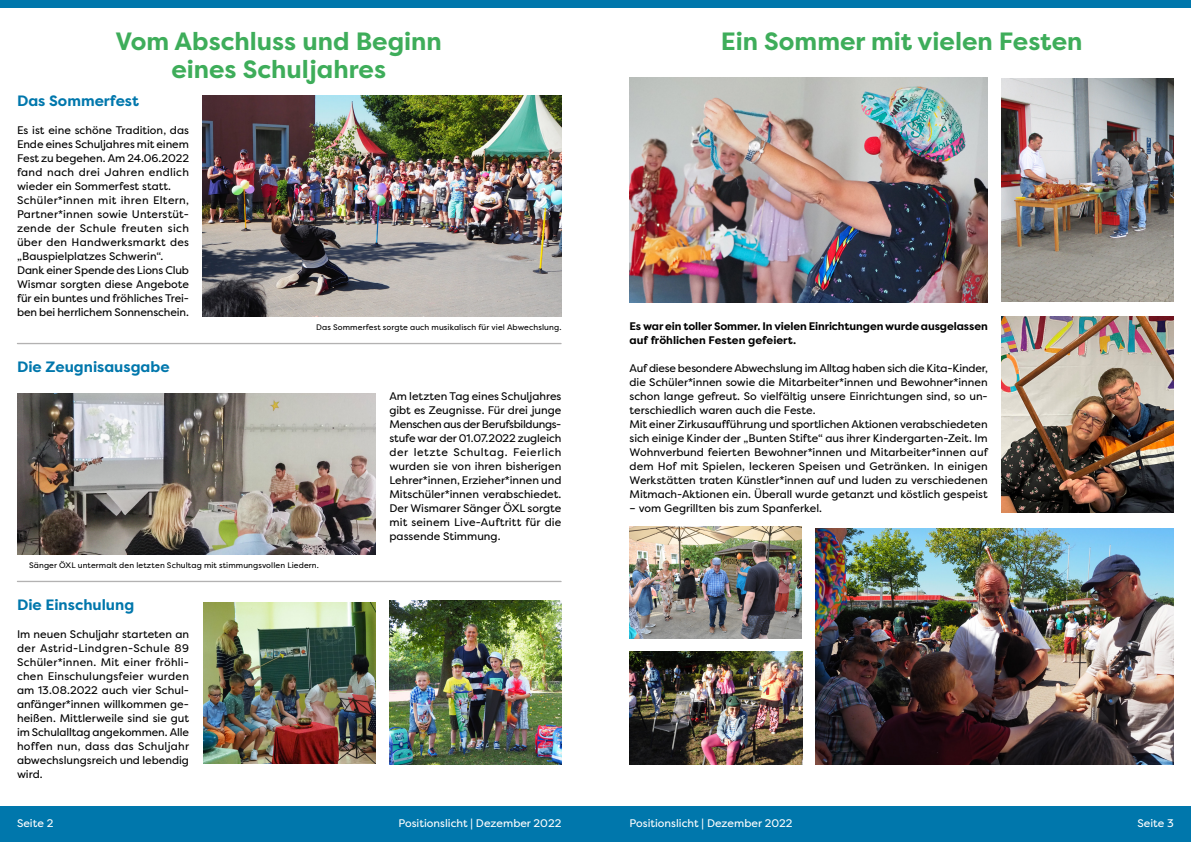
<style>
.page{position:relative;width:1191px;height:842px;background:#fff}
.page>*{position:absolute;margin:0;border:0;box-sizing:border-box;transform-origin:0 0}
.t1{font:700 25px/28px "Filson Pro";color:#3ead5a;text-align:center}
.t2{font:700 15px "Filson Pro";color:#0077ac}
.t3{font:11px/14px "Filson Pro";color:#000}
.t4{font:700 11px/14px "Filson Pro";letter-spacing:-.005em;color:#000}
.t5{font:11px "Filson Pro";color:#fff}
.t6{font:8px "Filson Pro";letter-spacing:.015em;color:#000}
</style>
<div class="page">
<div style="left:0;top:806px;width:1191px;height:36px;background:#0077ac"></div>
<div style="left:0;top:0;width:1191px;height:7px;background:#0077ac"></div>
<svg style="left:17px;top:343px;width:544px;height:1px"></svg>
<svg style="left:17px;top:581px;width:544px;height:1px"></svg>
<img style="left:17px;top:393px;width:358px;height:161px">
<img style="left:389px;top:601px;width:172px;height:163px">
<img style="left:203px;top:602px;width:172px;height:161px">
<img style="left:203px;top:96px;width:358px;height:220px">
<img style="left:629px;top:78px;width:358px;height:224px">
<img style="left:1002px;top:78px;width:172px;height:224px">
<img style="left:815px;top:528px;width:359px;height:236px">
<img style="left:1002px;top:316px;width:172px;height:196px">
<img style="left:629px;top:526px;width:172px;height:112px">
<img style="left:629px;top:652px;width:173px;height:112px">
<h1 class="t1" style="left:116px;top:28px;width:328px">Vom Abschluss und Beginn eines Schuljahres</h1>
<h2 class="t2" style="left:17px;top:91px;width:123px">Das Sommerfest</h2>
<p class="t3" style="left:17px;top:123px;width:173px">Es ist eine schöne Tradition, das<br>Ende eines Schuljahres mit einem<br>Fest zu begehen. Am 24.06.2022 fand nach drei Jahren endlich wieder ein Sommerfest statt.<br>Schüler*innen mit ihren Eltern,<br>Partner*innen sowie Unterstüt&shy;zende der Schule freuten sich über den Handwerksmarkt des „Bauspielplatzes Schwerin“.<br>Dank einer Spende des Lions Club<br>Wismar sorgten diese Angebote für ein buntes und fröhliches Trei&shy;ben bei herrlichem Sonnenschein.</p>
<h2 class="t2" style="left:17px;top:357px;width:154px">Die Zeugnisausgabe</h2>
<p class="t6" style="left:316px;top:322px;width:247px">Das Sommerfest sorgte auch musikalisch für viel Abwechslung.</p>
<p class="t3" style="left:389px;top:389px;width:173px;text-align:justify">Am letzten Tag eines Schuljahres gibt es Zeugnisse. Für drei junge Menschen aus der Berufsbildungs&shy;stufe war der 01.07.2022 zugleich der letzte Schultag. Feierlich wurden sie von ihren bisherigen Lehrer*innen, Erzieher*innen und Mitschüler*innen verabschiedet.<br>Der Wismarer Sänger ÖXL sorgte mit seinem Live-Auftritt für die passende Stimmung.</p>
<p class="t6" style="left:29px;top:560px;width:291px">Sänger ÖXL untermalt den letzten Schultag mit stimmungsvollen Liedern.</p>
<h2 class="t2" style="left:17px;top:595px;width:119px">Die Einschulung</h2>
<p class="t3" style="left:17px;top:627px;width:173px;text-align:justify">Im neuen Schuljahr starteten an der Astrid-Lindgren-Schule 89<br>Schüler*innen. Mit einer fröhli&shy;chen Einschulungsfeier wurden am 13.08.2022 auch vier Schul&shy;anfänger*innen willkommen ge&shy;heißen. Mittlerweile sind sie gut im Schulalltag angekommen. Alle hoffen nun, dass das Schuljahr abwechslungsreich und lebendig wird.</p>
<h1 class="t1" style="left:721px;top:28px;width:363px">Ein Sommer mit vielen Festen</h1>
<p class="t4" style="left:629px;top:319px;width:360px">Es war ein toller Sommer. In vielen Einrichtungen wurde ausgelassen auf fröhlichen Festen gefeiert.</p>
<p class="t3" style="left:629px;top:361px;width:360px">Auf diese besondere Abwechslung im Alltag haben sich die Kita-Kinder, die Schüler*innen sowie die Mitarbeiter*innen und Bewohner*innen schon lange gefreut. So vielfältig unsere Einrichtungen sind, so un&shy;terschiedlich waren auch die Feste.<br>Mit einer Zirkusaufführung und sportlichen Aktionen verabschiedeten sich einige Kinder der „Bunten Stifte“ aus ihrer Kindergarten-Zeit. Im Wohnverbund feierten Bewohner*innen und Mitarbeiter*innen auf dem Hof mit Spielen, leckeren Speisen und Getränken. In einigen Werkstätten traten Künstler*innen auf und luden zu verschiedenen Mitmach-Aktionen ein. Überall wurde getanzt und köstlich gespeist</p>
<p class="t3" style="left:629px;top:501px;width:194px">– vom Gegrillten bis zum Spanferkel.</p>
<p class="t5" style="left:17px;top:816px;width:38px">Seite 2</p>
<p class="t5" style="left:398px;top:816px;width:164px">Positionslicht | Dezember 2022</p>
<p class="t5" style="left:629px;top:816px;width:164px">Positionslicht | Dezember 2022</p>
<p class="t5" style="left:1137px;top:816px;width:38px">Seite 3</p>
</div>
